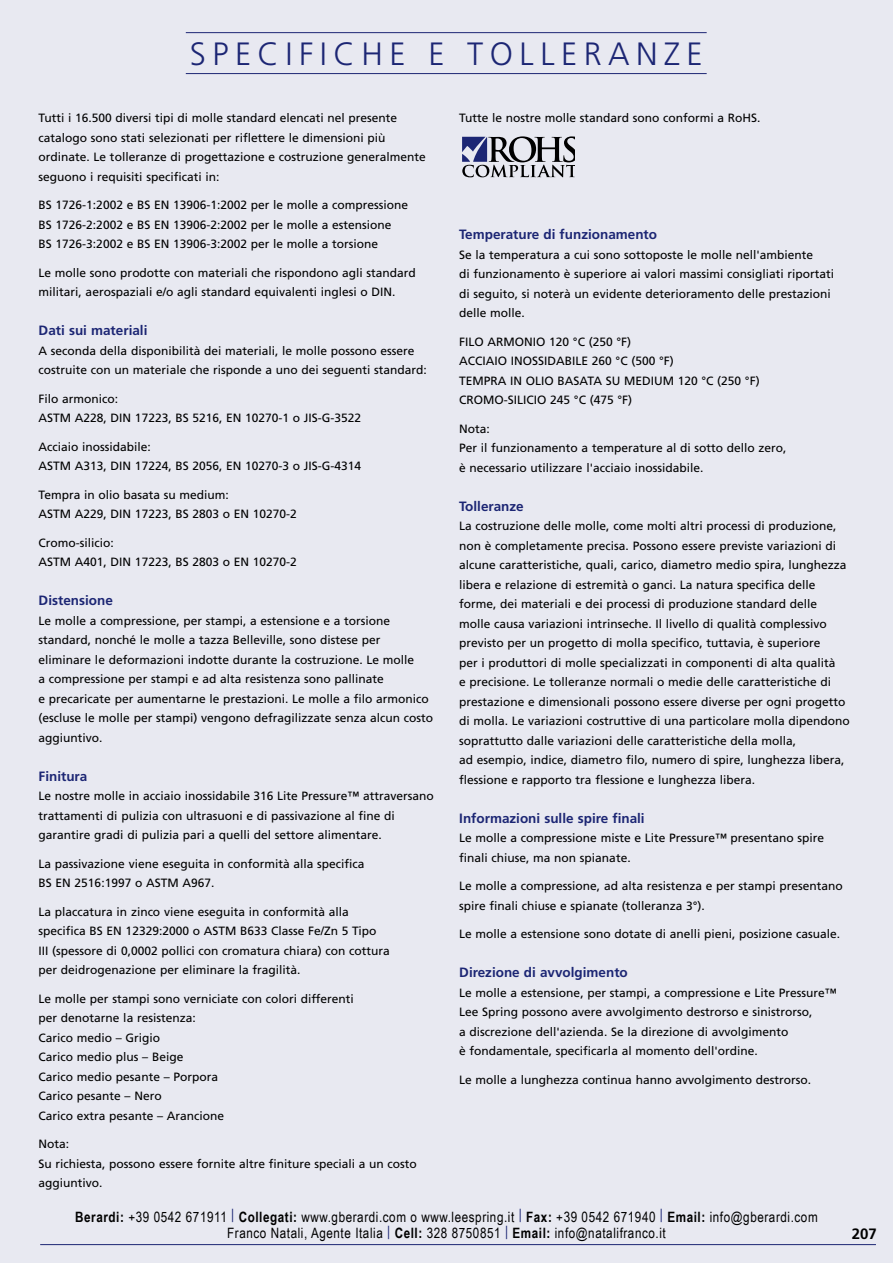
<style>
.page{position:relative;width:893px;height:1263px;background:#e8e9f1}
.page>*{position:absolute;margin:0;border:0;box-sizing:border-box;transform-origin:0 0}
.t1{font:300 32.25px "Frutiger";letter-spacing:.2em;color:#1c2674}
.t2{font:700 15px "Frutiger";color:#000}
.t3{font:14.25px/16.5px "Arial Narrow";letter-spacing:.04em;color:#000;text-align:center}
.t4{font:700 13.5px "Frutiger";color:#1c2674}
.t5{font:12px/19.5px "Frutiger";color:#000}
.s1{font-weight:700}
</style>
<div class="page">
<hr style="left:186px;top:32px;width:521px;height:1px;background:#1c2674">
<hr style="left:186px;top:73px;width:521px;height:1px;background:#1c2674">
<svg style="left:462px;top:136px;width:113px;height:41px"></svg>
<hr style="left:40px;top:1244px;width:836px;height:1px;background:#1c2674">
<h1 class="t1" style="left:190px;top:36px;width:514px">SPECIFICHE E TOLLERANZE</h1>
<p class="t5" style="left:39px;top:108px;width:389px">Tutti i 16.500 diversi tipi di molle standard elencati nel presente catalogo sono stati selezionati per riflettere le dimensioni più ordinate. Le tolleranze di progettazione e costruzione generalmente seguono i requisiti specificati in:</p>
<p class="t5" style="left:39px;top:195px;width:371px">BS 1726-1:2002 e BS EN 13906-1:2002 per le molle a compressione<br>BS 1726-2:2002 e BS EN 13906-2:2002 per le molle a estensione<br>BS 1726-3:2002 e BS EN 13906-3:2002 per le molle a torsione</p>
<p class="t5" style="left:39px;top:262px;width:379px">Le molle sono prodotte con materiali che rispondono agli standard militari, aerospaziali e/o agli standard equivalenti inglesi o DIN.</p>
<p class="t4" style="left:39px;top:322px;width:110px">Dati sui materiali</p>
<p class="t5" style="left:39px;top:340px;width:390px">A seconda della disponibilità dei materiali, le molle possono essere costruite con un materiale che risponde a uno dei seguenti standard:</p>
<p class="t5" style="left:39px;top:388px;width:324px">Filo armonico:<br>ASTM A228, DIN 17223, BS 5216, EN 10270-1 o JIS-G-3522</p>
<p class="t5" style="left:39px;top:436px;width:324px">Acciaio inossidabile:<br>ASTM A313, DIN 17224, BS 2056, EN 10270-3 o JIS-G-4314</p>
<p class="t5" style="left:39px;top:484px;width:260px">Tempra in olio basata su medium:<br>ASTM A229, DIN 17223, BS 2803 o EN 10270-2</p>
<p class="t5" style="left:39px;top:532px;width:260px">Cromo-silicio:<br>ASTM A401, DIN 17223, BS 2803 o EN 10270-2</p>
<p class="t4" style="left:39px;top:592px;width:76px">Distensione</p>
<p class="t5" style="left:39px;top:610px;width:396px">Le molle a compressione, per stampi, a estensione e a torsione standard, nonché le molle a tazza Belleville, sono distese per eliminare le deformazioni indotte durante la costruzione. Le molle<br>a compressione per stampi e ad alta resistenza sono pallinate<br>e precaricate per aumentarne le prestazioni. Le molle a filo armonico (escluse le molle per stampi) vengono defragilizzate senza alcun costo aggiuntivo.</p>
<p class="t4" style="left:39px;top:768px;width:50px">Finitura</p>
<p class="t5" style="left:39px;top:786px;width:397px">Le nostre molle in acciaio inossidabile 316 Lite Pressure™ attraversano trattamenti di pulizia con ultrasuoni e di passivazione al fine di garantire gradi di pulizia pari a quelli del settore alimentare.</p>
<p class="t5" style="left:39px;top:853px;width:327px">La passivazione viene eseguita in conformità alla specifica<br>BS EN 2516:1997 o ASTM A967.</p>
<p class="t5" style="left:39px;top:901px;width:353px">La placcatura in zinco viene eseguita in conformità alla specifica BS EN 12329:2000 o ASTM B633 Classe Fe/Zn 5 Tipo<br>III (spessore di 0,0002 pollici con cromatura chiara) con cottura per deidrogenazione per eliminare la fragilità.</p>
<p class="t5" style="left:39px;top:988px;width:317px">Le molle per stampi sono verniciate con colori differenti per denotarne la resistenza:<br>Carico medio – Grigio<br>Carico medio plus – Beige<br>Carico medio pesante – Porpora<br>Carico pesante – Nero<br>Carico extra pesante – Arancione</p>
<p class="t5" style="left:39px;top:1134px;width:380px">Nota:<br>Su richiesta, possono essere fornite altre finiture speciali a un costo aggiuntivo.</p>
<p class="t5" style="left:459px;top:108px;width:303px">Tutte le nostre molle standard sono conformi a RoHS.</p>
<p class="t4" style="left:459px;top:226px;width:199px">Temperature di funzionamento</p>
<p class="t5" style="left:459px;top:244px;width:376px">Se la temperatura a cui sono sottoposte le molle nell'ambiente<br>di funzionamento è superiore ai valori massimi consigliati riportati di seguito, si noterà un evidente deterioramento delle prestazioni delle molle.</p>
<p class="t5" style="left:459px;top:331px;width:302px">FILO ARMONIO 120 °C (250 °F)<br>ACCIAIO INOSSIDABILE 260 °C (500 °F)<br>TEMPRA IN OLIO BASATA SU MEDIUM 120 °C (250 °F)<br>CROMO-SILICIO 245 °C (475 °F)</p>
<p class="t5" style="left:459px;top:418px;width:329px">Nota:<br>Per il funzionamento a temperature al di sotto dello zero, è necessario utilizzare l'acciaio inossidabile.</p>
<p class="t4" style="left:459px;top:498px;width:66px">Tolleranze</p>
<p class="t5" style="left:459px;top:516px;width:392px">La costruzione delle molle, come molti altri processi di produzione, non è completamente precisa. Possono essere previste variazioni di alcune caratteristiche, quali, carico, diametro medio spira, lunghezza libera e relazione di estremità o ganci. La natura specifica delle forme, dei materiali e dei processi di produzione standard delle molle causa variazioni intrinseche. Il livello di qualità complessivo previsto per un progetto di molla specifico, tuttavia, è superiore<br>per i produttori di molle specializzati in componenti di alta qualità<br>e precisione. Le tolleranze normali o medie delle caratteristiche di prestazione e dimensionali possono essere diverse per ogni progetto di molla. Le variazioni costruttive di una particolare molla dipendono soprattutto dalle variazioni delle caratteristiche della molla,<br>ad esempio, indice, diametro filo, numero di spire, lunghezza libera, flessione e rapporto tra flessione e lunghezza libera.</p>
<p class="t4" style="left:459px;top:810px;width:187px">Informazioni sulle spire finali</p>
<p class="t5" style="left:459px;top:828px;width:367px">Le molle a compressione miste e Lite Pressure™ presentano spire finali chiuse, ma non spianate.</p>
<p class="t5" style="left:459px;top:876px;width:385px">Le molle a compressione, ad alta resistenza e per stampi presentano spire finali chiuse e spianate (tolleranza 3°).</p>
<p class="t5" style="left:459px;top:924px;width:382px">Le molle a estensione sono dotate di anelli pieni, posizione casuale.</p>
<p class="t4" style="left:459px;top:964px;width:170px">Direzione di avvolgimento</p>
<p class="t5" style="left:459px;top:982px;width:379px">Le molle a estensione, per stampi, a compressione e Lite Pressure™ Lee Spring possono avere avvolgimento destrorso e sinistrorso,<br>a discrezione dell'azienda. Se la direzione di avvolgimento<br>è fondamentale, specificarla al momento dell'ordine.</p>
<p class="t5" style="left:459px;top:1069px;width:353px">Le molle a lunghezza continua hanno avvolgimento destrorso.</p>
<p class="t3" style="left:75px;top:1208px;width:744px"><span class="s1">Berardi:</span> +39 0542 671911 <sup>|</sup> <span class="s1">Collegati:</span> www.gberardi.com o www.leespring.it <sup>|</sup> <span class="s1">Fax:</span> +39 0542 671940 <sup>|</sup> <span class="s1">Email:</span> info@gberardi.com<br>Franco Natali, Agente Italia <sup>|</sup> <span class="s1">Cell:</span> 328 8750851 <sup>|</sup> <span class="s1">Email:</span> info@natalifranco.it</p>
<p class="t2" style="left:852px;top:1225px;width:27px">207</p>
</div>
